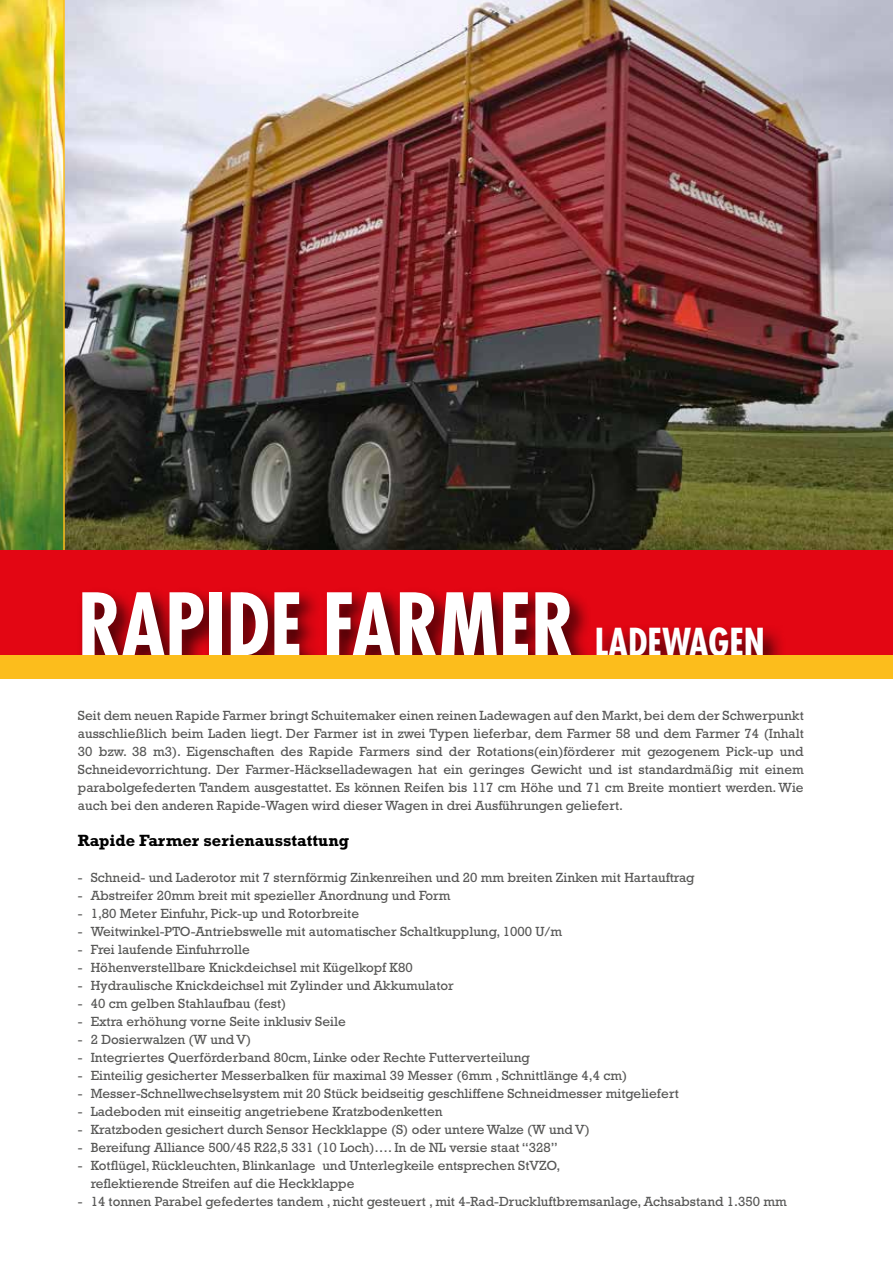
<style>
.page{position:relative;width:893px;height:1263px;background:#fff}
.page>*{position:absolute;margin:0;border:0;box-sizing:border-box;transform-origin:0 0}
.t1{font:700 condensed 84px "Futura";color:#fff}
.t2{font:700 condensed 37.5px "Futura";color:#fff}
.t3{font:700 16.5px "Rockwell Std";color:#000}
.t4{font:13.5px/18px "Rockwell Std";color:#575756;text-align:justify}
</style>
<div class="page">
<img style="left:65px;top:0;width:828px;height:550px">
<img style="left:0;top:0;width:63px;height:550px">
<hr style="left:63px;top:0;width:2px;height:667px;background:#fcbd1c">
<div style="left:0;top:550px;width:893px;height:117px;background:#e30613"></div>
<div style="left:77px;top:587px;width:709px;height:92px;background:#000;opacity:.75"></div>
<div style="left:0;top:655px;width:893px;height:24px;background:#fcbd1c"></div>
<h1 class="t1" style="left:78px;top:572px;width:498px">RAPIDE FARMER</h1>
<h2 class="t2" style="left:595px;top:618px;width:171px">LADEWAGEN</h2>
<p class="t4" style="left:78px;top:706px;width:727px">Seit dem neuen Rapide Farmer bringt Schuitemaker einen reinen Ladewagen auf den Markt, bei dem der Schwerpunkt ausschließlich beim Laden liegt. Der Farmer ist in zwei Typen lieferbar, dem Farmer 58 und dem Farmer 74 (Inhalt 30 bzw. 38 m3). Eigenschaften des Rapide Farmers sind der Rotations(ein)förderer mit gezogenem Pick-up und Schneidevorrichtung. Der Farmer-Häckselladewagen hat ein geringes Gewicht und ist standardmäßig mit einem parabolgefederten Tandem ausgestattet. Es können Reifen bis 117 cm Höhe und 71 cm Breite montiert werden. Wie auch bei den anderen Rapide-Wagen wird dieser Wagen in drei Ausführungen geliefert.</p>
<p class="t3" style="left:78px;top:831px;width:273px">Rapide Farmer serienausstattung</p>
<p class="t4" style="left:78px;top:868px;width:618px">- Schneid- und Laderotor mit 7 sternförmig Zinkenreihen und 20 mm breiten Zinken mit Hartauftrag</p>
<p class="t4" style="left:78px;top:886px;width:374px">- Abstreifer 20mm breit mit spezieller Anordnung und Form</p>
<p class="t4" style="left:78px;top:904px;width:283px">- 1,80 Meter Einfuhr, Pick-up und Rotorbreite</p>
<p class="t4" style="left:78px;top:922px;width:486px">- Weitwinkel-PTO-Antriebswelle mit automatischer Schaltkupplung, 1000 U/m</p>
<p class="t4" style="left:78px;top:940px;width:173px">- Frei laufende Einfuhrrolle</p>
<p class="t4" style="left:78px;top:958px;width:336px">- Höhenverstellbare Knickdeichsel mit Kügelkopf K80</p>
<p class="t4" style="left:78px;top:976px;width:377px">- Hydraulische Knickdeichsel mit Zylinder und Akkumulator</p>
<p class="t4" style="left:78px;top:994px;width:210px">- 40 cm gelben Stahlaufbau (fest)</p>
<p class="t4" style="left:78px;top:1012px;width:269px">- Extra erhöhung vorne Seite inklusiv Seile</p>
<p class="t4" style="left:78px;top:1030px;width:175px">- 2 Dosierwalzen (W und V)</p>
<p class="t4" style="left:78px;top:1048px;width:454px">- Integriertes Querförderband 80cm, Linke oder Rechte Futterverteilung</p>
<p class="t4" style="left:78px;top:1066px;width:551px">- Einteilig gesicherter Messerbalken für maximal 39 Messer (6mm , Schnittlänge 4,4 cm)</p>
<p class="t4" style="left:78px;top:1084px;width:602px">- Messer-Schnellwechselsystem mit 20 Stück beidseitig geschliffene Schneidmesser mitgeliefert</p>
<p class="t4" style="left:78px;top:1102px;width:366px">- Ladeboden mit einseitig angetriebene Kratzbodenketten</p>
<p class="t4" style="left:78px;top:1120px;width:513px">- Kratzboden gesichert durch Sensor Heckklappe (S) oder untere Walze (W und V)</p>
<p class="t4" style="left:78px;top:1138px;width:481px">- Bereifung Alliance 500/45 R22,5 331 (10 Loch)…. In de NL versie staat “328”</p>
<p class="t4" style="left:91px;top:1156px;width:471px;text-indent:-13px">- Kotflügel, Rückleuchten, Blinkanlage und Unterlegkeile entsprechen StVZO, reflektierende Streifen auf die Heckklappe</p>
<p class="t4" style="left:78px;top:1192px;width:710px">- 14 tonnen Parabel gefedertes tandem , nicht gesteuert , mit 4-Rad-Druckluftbremsanlage, Achsabstand 1.350 mm</p>
</div>
